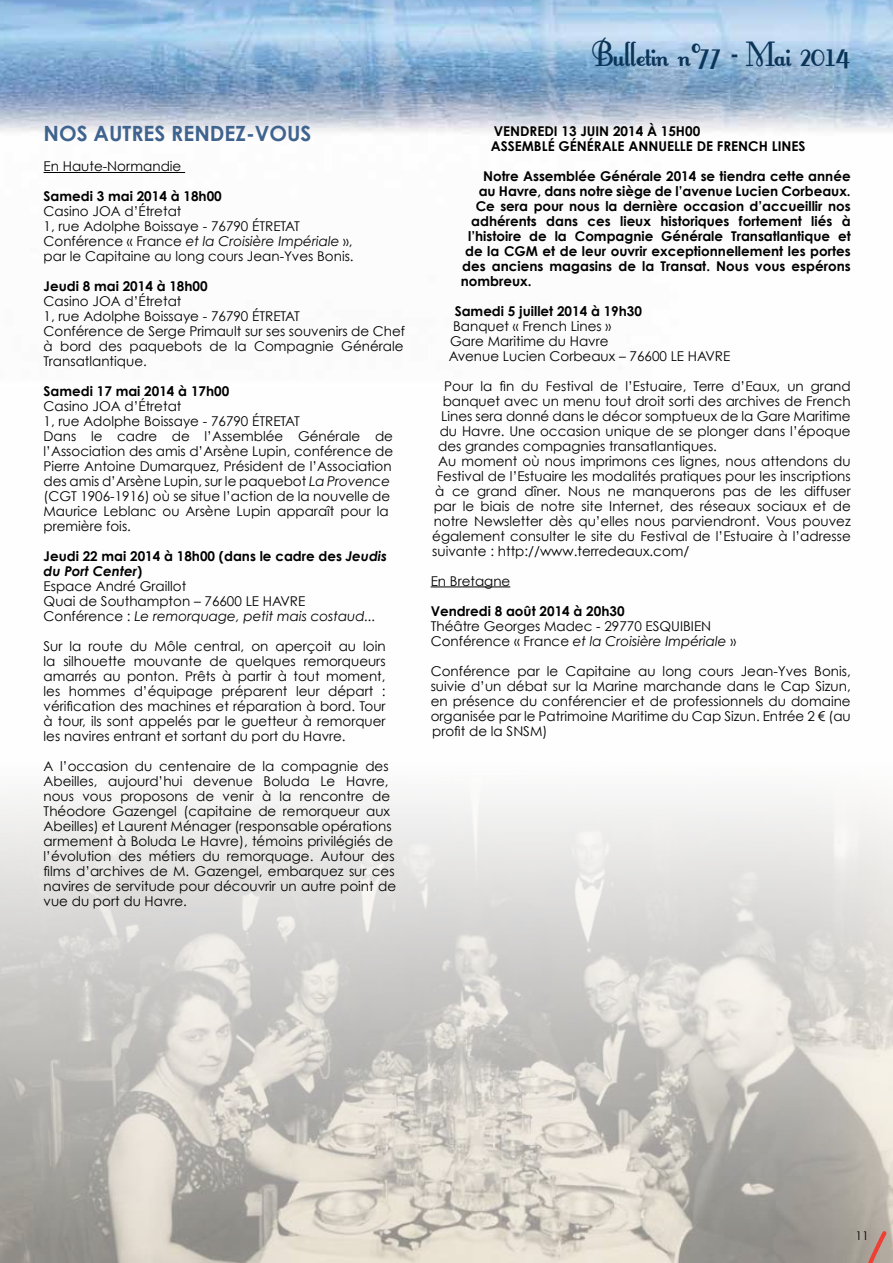
<style>
.page{position:relative;width:893px;height:1263px;background:#fff}
.page>*{position:absolute;margin:0;border:0;box-sizing:border-box;transform-origin:0 0}
.t1{font:42px "Fontleroy Brown";color:#0b3459}
.t2{font:700 21px "Century Gothic";color:#3f638f}
.t3{font:13.5px/15px "Century Gothic";color:#000}
.t4{font:700 13.5px/15px "Century Gothic";color:#000}
.t5{font:12px "Century Gothic";color:#000}
.s1{font-style:italic}
.s2{font-weight:700}
.s3{font-weight:700;font-style:italic}
</style>
<div class="page">
<img style="left:0;top:0;width:893px;height:588px">
<img style="left:0;top:796px;width:893px;height:467px">
<hr style="left:431px;top:586px;width:79px;height:1px;background:#000">
<hr style="left:44px;top:172px;width:141px;height:1px;background:#000">
<svg style="left:851px;top:1227px;width:39px;height:36px"></svg>
<h2 class="t2" style="left:44px;top:120px;width:63px">Nos autres</h2>
<h2 class="t2" style="left:171px;top:120px;width:14px">rende</h2>
<h2 class="t2" style="left:236px;top:120px;width:49px">z-vous</h2>
<p class="t3" style="left:44px;top:159px;width:139px">En Haute-Normandie</p>
<p class="t4" style="left:44px;top:188px;width:180px">Samedi 3 mai 2014 à 18h00</p>
<p class="t3" style="left:44px;top:204px;width:312px">Casino JOA d’Étretat<br>1, rue Adolphe Boissaye - 76790 ÉTRETAT Conférence « France <span class="s1">et la Croisière Impériale</span> », par le Capitaine au long cours Jean-Yves Bonis.</p>
<p class="t4" style="left:44px;top:278px;width:166px">Jeudi 8 mai 2014 à 18h00</p>
<p class="t3" style="left:44px;top:294px;width:363px">Casino JOA d’Étretat<br>1, rue Adolphe Boissaye - 76790 ÉTRETAT<br>Conférence de Serge Primault sur ses souvenirs de Chef à bord des paquebots de la Compagnie Générale Transatlantique.</p>
<p class="t4" style="left:44px;top:383px;width:187px">Samedi 17 mai 2014 à 17h00</p>
<p class="t3" style="left:44px;top:399px;width:351px">Casino JOA d’Étretat<br>1, rue Adolphe Boissaye - 76790 ÉTRETAT<br>Dans le cadre de l’Assemblée Générale de l’Association des amis d’Arsène Lupin, conférence de Pierre Antoine Dumarquez, Président de l’Association des amis d’Arsène Lupin, sur le paquebot <span class="s1">La Provence </span>(CGT 1906-1916) où se situe l’action de la nouvelle de Maurice Leblanc ou Arsène Lupin apparaît pour la première fois.</p>
<p class="t3" style="left:44px;top:549px;width:345px"><span class="s2">Jeudi 22 mai 2014 à 18h00 (dans le cadre des</span> <span class="s3">Jeudis du Port Center</span><span class="s2">)<br></span>Espace André Graillot<br>Quai de Southampton – 76600 LE HAVRE Conférence : <span class="s1">Le remorquage, petit mais costaud...</span></p>
<p class="t3" style="left:44px;top:639px;width:344px;text-align:justify">Sur la route du Môle central, on aperçoit au loin la silhouette mouvante de quelques remorqueurs amarrés au ponton. Prêts à partir à tout moment, les hommes d’équipage préparent leur départ : vérification des machines et réparation à bord. Tour à tour, ils sont appelés par le guetteur à remorquer les navires entrant et sortant du port du Havre.</p>
<p class="t3" style="left:44px;top:759px;width:354px">A l’occasion du centenaire de la compagnie des Abeilles, aujourd’hui devenue Boluda Le Havre, nous vous proposons de venir à la rencontre de Théodore Gazengel (capitaine de remorqueur aux Abeilles) et Laurent Ménager (responsable opérations armement à Boluda Le Havre), témoins privilégiés de l’évolution des métiers du remorquage. Autour des films d’archives de M. Gazengel, embarquez sur ces navires de servitude pour découvrir un autre point de vue du port du Havre.</p>
<h1 class="t1" style="left:592px;top:35px;width:260px">Bulletin nº77 - Mai 2014</h1>
<p class="t4" style="left:491px;top:123px;width:316px">VENDREDI 13 JUIN 2014 À 15H00<br>ASSEMBLÉ GÉNÉRALE ANNUELLE DE FRENCH LINES</p>
<p class="t4" style="left:483px;top:168px;width:369px">Notre Assemblée Générale 2014 se tiendra cette année</p>
<p class="t4" style="left:479px;top:183px;width:374px">au H avre, dans notre siège de l’avenue Lucien Corbeaux.</p>
<p class="t4" style="left:476px;top:198px;width:376px">Ce sera pour nous la dernière occasion d’accueillir nos</p>
<p class="t4" style="left:471px;top:213px;width:381px">adhérents dans ces lieux historiques fortement liés à</p>
<p class="t4" style="left:468px;top:228px;width:384px">l’histoire de la Compagnie Générale Transatlantique et</p>
<p class="t4" style="left:465px;top:243px;width:387px">de la CGM et de leur ouvrir exceptionnellement les portes</p>
<p class="t4" style="left:462px;top:258px;width:390px">des anciens magasins de la Transat. Nous vous espérons</p>
<p class="t4" style="left:461px;top:273px;width:72px">nombreux.</p>
<p class="t4" style="left:455px;top:303px;width:189px">Samedi 5 juillet 2014 à 19h30</p>
<p class="t3" style="left:449px;top:318px;width:283px;text-indent:4px">Banquet « French Lines »<br>Gare Maritime du Havre<br>Avenue Lucien Corbeaux – 76600 LE HAVRE</p>
<p class="t3" style="left:444px;top:378px;width:408px">Pour la fin du Festival de l’Estuaire, Terre d’Eaux, un grand</p>
<p class="t3" style="left:443px;top:393px;width:410px">banquet avec un menu tout droit sorti des archives de French</p>
<p class="t3" style="left:441px;top:408px;width:411px">Lines sera donné dans le décor somptueux de la Gare Maritime</p>
<p class="t3" style="left:440px;top:423px;width:412px">du Havre. Une occasion unique de se plonger dans l’époque</p>
<p class="t3" style="left:438px;top:438px;width:280px">des grandes compagnies transatlantiques.</p>
<p class="t3" style="left:438px;top:453px;width:414px">Au moment où nous imprimons ces lignes, nous attendons du</p>
<p class="t3" style="left:437px;top:468px;width:416px">Festival de l’Estuaire les modalités pratiques pour les inscriptions</p>
<p class="t3" style="left:435px;top:483px;width:417px">à ce grand dîner. Nous ne manquerons pas de les diffuser</p>
<p class="t3" style="left:434px;top:498px;width:419px">par le biais de notre site Internet, des réseaux sociaux et de</p>
<p class="t3" style="left:434px;top:513px;width:419px">notre Newsletter dès qu’elles nous parviendront. Vous pouvez</p>
<p class="t3" style="left:432px;top:528px;width:420px">également consulter le site du Festival de l’Estuaire à l’adresse</p>
<p class="t3" style="left:432px;top:543px;width:259px">suivante : http://www.terredeaux.com/</p>
<p class="t3" style="left:431px;top:573px;width:81px">En Bretagne</p>
<p class="t4" style="left:431px;top:603px;width:195px">Vendredi 8 août 2014 à 20h30</p>
<p class="t3" style="left:431px;top:618px;width:307px">Théâtre Georges Madec - 29770 ESQUIBIEN<br>Conférence « France <span class="s1">et la Croisière Impériale</span> »</p>
<p class="t3" style="left:431px;top:663px;width:421px;text-align:justify">Conférence par le Capitaine au long cours Jean-Yves Bonis, suivie d’un débat sur la Marine marchande dans le Cap Sizun, en présence du conférencier et de professionnels du domaine organisée par le Patrimoine Maritime du Cap Sizun. Entrée 2 € (au profit de la SNSM)</p>
<p class="t5" style="left:855px;top:1228px;width:15px">11</p>
</div>
